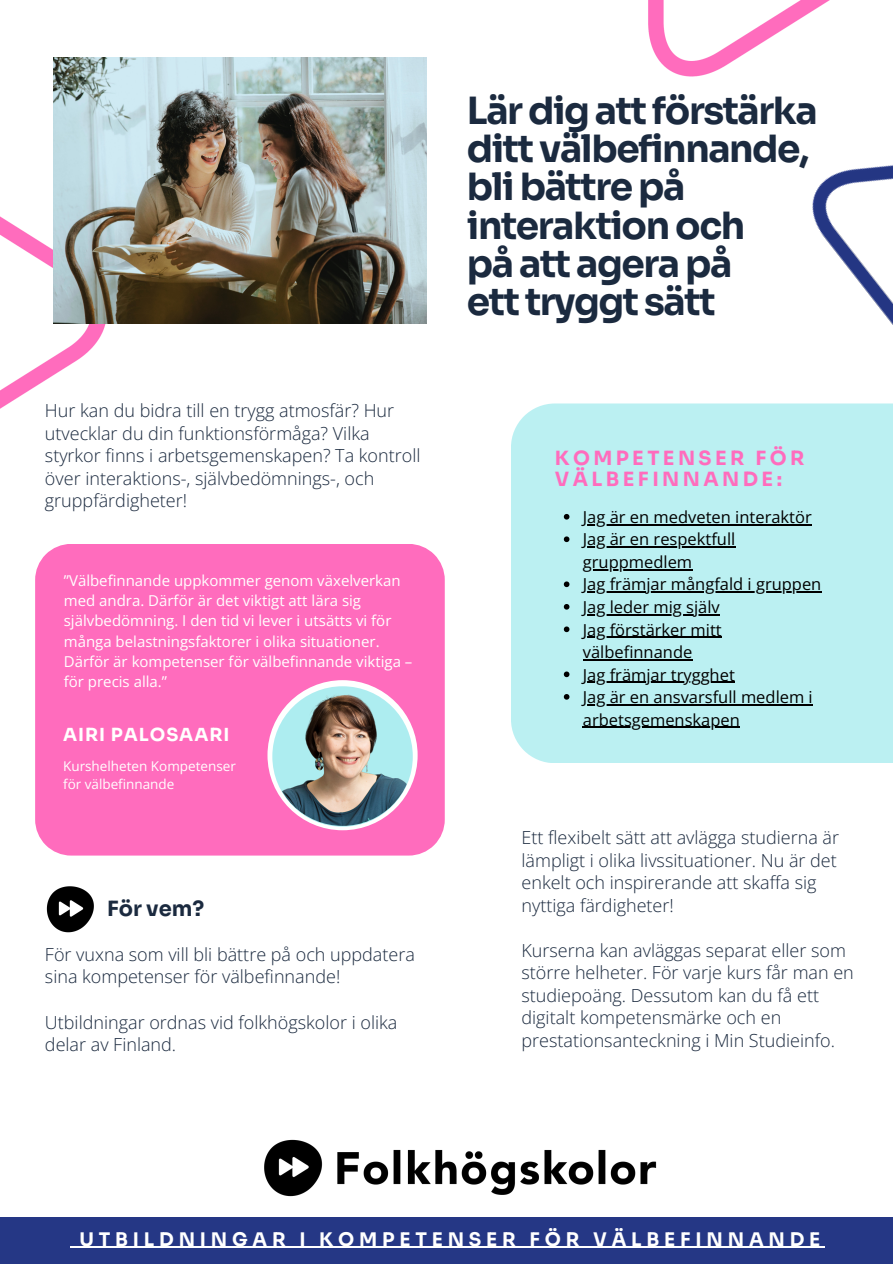
<style>
.page{position:relative;width:893px;height:1264px;background:#fff}
.page>*{position:absolute;margin:0;border:0;box-sizing:border-box;transform-origin:0 0}
.t1{font:700 37.5px/38.2px "Sora";letter-spacing:-.04em;color:#1b2a3f}
.t2{font:700 21px "Sora";color:#1b2a3f}
.t3{font:700 19.5px/21.3px "Sora";letter-spacing:.175em;color:#ff6cbd}
.t4{font:700 18.75px "Sora";letter-spacing:.255em;color:#fff}
.t5{font:300 18px/22.5px "Open Sans";color:#1b2a3f}
.t6{font:700 18px "Sora";letter-spacing:.055em;color:#fff}
.t7{font:16.5px/22.5px "Open Sans";color:#000}
.t8{font:15px/20.2px "Open Sans";color:#fff}
.t9{font:13.5px "Open Sans";color:#fff}
</style>
<div class="page">
<img style="left:812px;top:165px;width:80px;height:159px">
<div style="left:511px;top:403px;width:381px;height:360px;background:#bbf0f2"></div>
<div style="left:35px;top:544px;width:409px;height:311px;background:#ff6cbd"></div>
<svg style="left:267px;top:680px;width:150px;height:150px"></svg>
<img style="left:272px;top:685px;width:141px;height:140px;border-radius:50%">
<img style="left:648px;top:0;width:182px;height:77px">
<img style="left:0;top:57px;width:211px;height:592px">
<img style="left:53px;top:58px;width:374px;height:265px">
<div style="left:0;top:1216px;width:892px;height:47px;background:#253785"></div>
<img style="left:46px;top:886px;width:48px;height:47px">
<svg style="left:563px;top:514px;width:6px;height:5px"></svg>
<hr style="left:583px;top:524px;width:228px;height:1px;background:#000">
<svg style="left:563px;top:536px;width:6px;height:6px"></svg>
<hr style="left:583px;top:546px;width:152px;height:1px;background:#000">
<hr style="left:583px;top:569px;width:109px;height:1px;background:#000">
<svg style="left:563px;top:581px;width:6px;height:6px"></svg>
<hr style="left:583px;top:591px;width:238px;height:1px;background:#000">
<svg style="left:563px;top:604px;width:6px;height:5px"></svg>
<hr style="left:583px;top:614px;width:136px;height:1px;background:#000">
<svg style="left:563px;top:626px;width:6px;height:6px"></svg>
<hr style="left:583px;top:636px;width:138px;height:1px;background:#000">
<hr style="left:583px;top:659px;width:109px;height:1px;background:#000">
<svg style="left:563px;top:671px;width:6px;height:6px"></svg>
<hr style="left:583px;top:681px;width:151px;height:1px;background:#000">
<svg style="left:563px;top:694px;width:6px;height:5px"></svg>
<hr style="left:583px;top:704px;width:229px;height:1px;background:#000">
<hr style="left:583px;top:726px;width:156px;height:1px;background:#000">
<hr style="left:79px;top:1246px;width:746px;height:1px;background:#fff">
<img style="left:242px;top:1139px;width:436px;height:78px">
<h5 class="t5" style="left:45px;top:399px;width:377px">Hur kan du bidra till en trygg atmosfär? Hur utvecklar du din funktionsförmåga? Vilka styrkor finns i arbetsgemenskapen? Ta kontroll över interaktions-, självbedömnings-, och gruppfärdigheter!</h5>
<h4 class="t8" style="left:64px;top:570px;width:350px">”Välbefinnande uppkommer genom växelverkan med andra. Därför är det viktigt att lära sig självbedömning. I den tid vi lever i utsätts vi för många belastningsfaktorer i olika situationer.<br>Därför är kompetenser för välbefinnande viktiga – för precis alla.”</h4>
<h5 class="t6" style="left:63px;top:723px;width:168px">AIRI PALOSAARI</h5>
<h6 class="t9" style="left:63px;top:756px;width:174px">Kurshelheten Kompetenser</h6>
<p class="t9" style="left:63px;top:774px;width:113px">för välbefinnande</p>
<h5 class="t2" style="left:107px;top:895px;width:99px">För vem?</h5>
<h3 class="t5" style="left:45px;top:942px;width:371px">För vuxna som vill bli bättre på och uppdatera sina kompetenser för välbefinnande!</h3>
<h5 class="t5" style="left:45px;top:1010px;width:354px">Utbildningar ordnas vid folkhögskolor i olika delar av Finland.</h5>
<p class="t1" style="left:467px;top:92px;width:352px">Lär dig att förstärka ditt välbefinnande, bli bättre på interaktion och<br>på att agera på<br>ett tryggt sätt</p>
<h5 class="t3" style="left:554px;top:448px;width:251px">KOMPETENSER FÖR<br>VÄLBEFINNANDE:</h5>
<h1 class="t7" style="left:583px;top:505px;width:230px">Jag är en medveten interaktör</h1>
<h2 class="t7" style="left:583px;top:528px;width:154px">Jag är en respektfull</h2>
<p class="t7" style="left:583px;top:550px;width:240px">gruppmedlem<br>Jag främjar mångfald i gruppen</p>
<p class="t7" style="left:583px;top:595px;width:138px">Jag leder mig själv</p>
<p class="t7" style="left:583px;top:618px;width:140px">Jag förstärker mitt välbefinnande</p>
<p class="t7" style="left:583px;top:663px;width:153px">Jag främjar trygghet</p>
<p class="t7" style="left:583px;top:685px;width:231px">Jag är en ansvarsfull medlem i</p>
<p class="t7" style="left:583px;top:708px;width:158px">arbetsgemenskapen</p>
<p class="t5" style="left:521px;top:825px;width:319px">Ett flexibelt sätt att avlägga studierna är lämpligt i olika livssituationer. Nu är det enkelt och inspirerande att skaffa sig nyttiga färdigheter!</p>
<h4 class="t5" style="left:521px;top:938px;width:334px">Kurserna kan avläggas separat eller som större helheter. För varje kurs får man en studiepoäng. Dessutom kan du få ett digitalt kompetensmärke och en prestationsanteckning i Min Studieinfo.</h4>
<p class="t4" style="left:79px;top:1227px;width:742px">UTBILDNINGAR I KOMPETENSER FÖR VÄLBEFINNANDE</p>
</div>
